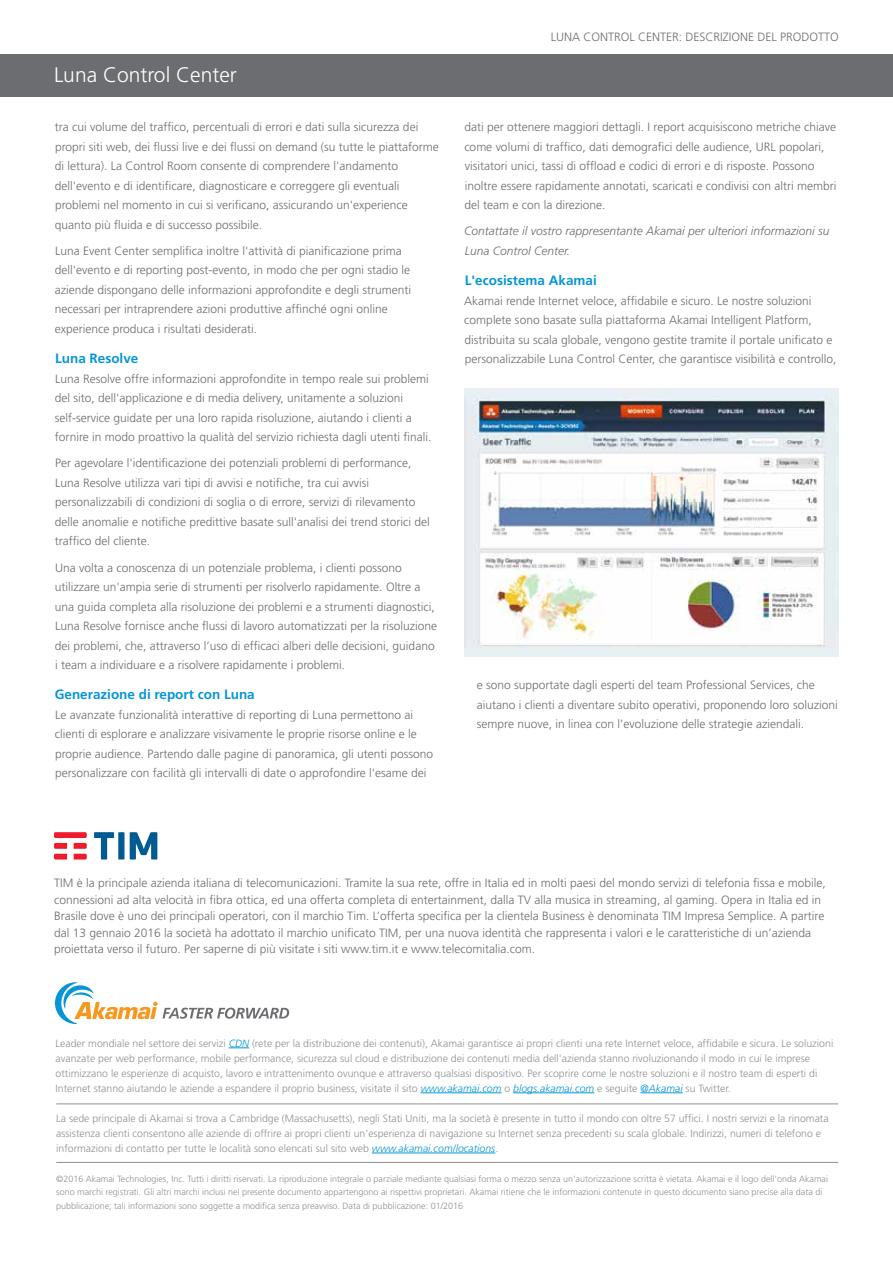
<style>
.page{position:relative;width:893px;height:1263px;background:#fff}
.page>*{position:absolute;margin:0;border:0;box-sizing:border-box;transform-origin:0 0}
.t1{font:300 21px "Frutiger";color:#fff}
.t2{font:700 13.5px "Frutiger";color:#0696d7}
.t3{font:300 12px/19.5px "Frutiger";color:#6c6d70}
.t4{font:italic 300 12px/19.5px "Frutiger";color:#6c6d70}
.t5{font:300 10.5px/15px "Frutiger";color:#8e9091}
.t6{font:300 9px/13.5px "Frutiger";color:#8e9091}
.s1{font-style:italic;color:#0696d7}
</style>
<div class="page">
<div style="left:0;top:54px;width:893px;height:43px;background:#6c6d70"></div>
<img style="left:464px;top:389px;width:375px;height:268px">
<hr style="left:372px;top:1153px;width:123px;height:1px;background:#0696d7">
<hr style="left:56px;top:1162px;width:782px;height:1px;background:#8e9091">
<hr style="left:56px;top:1103px;width:782px;height:1px;background:#8e9091">
<svg style="left:229px;top:1047px;width:20px;height:1px"></svg>
<hr style="left:421px;top:1092px;width:81px;height:1px;background:#0696d7">
<hr style="left:513px;top:1092px;width:81px;height:1px;background:#0696d7">
<hr style="left:640px;top:1092px;width:43px;height:1px;background:#0696d7">
<svg style="left:55px;top:982px;width:234px;height:42px"></svg>
<svg style="left:94px;top:832px;width:63px;height:27px"></svg>
<svg style="left:54px;top:832px;width:33px;height:27px"></svg>
<h1 class="t1" style="left:54px;top:63px;width:184px">Luna Control Center</h1>
<p class="t3" style="left:55px;top:117px;width:385px">tra cui volume del traffico, percentuali di errori e dati sulla sicurezza dei propri siti web, dei flussi live e dei flussi on demand (su tutte le piattaforme di lettura). La Control Room consente di comprendere l'andamento dell'evento e di identificare, diagnosticare e correggere gli eventuali problemi nel momento in cui si verificano, assicurando un'experience quanto più fluida e di successo possibile.</p>
<p class="t3" style="left:55px;top:241px;width:358px">Luna Event Center semplifica inoltre l'attività di pianificazione prima dell'evento e di reporting post-evento, in modo che per ogni stadio le aziende dispongano delle informazioni approfondite e degli strumenti necessari per intraprendere azioni produttive affinché ogni online experience produca i risultati desiderati.</p>
<p class="t2" style="left:55px;top:350px;width:85px">Luna Resolve</p>
<p class="t3" style="left:55px;top:369px;width:378px">Luna Resolve offre informazioni approfondite in tempo reale sui problemi del sito, dell'applicazione e di media delivery, unitamente a soluzioni self-service guidate per una loro rapida risoluzione, aiutando i clienti a fornire in modo proattivo la qualità del servizio richiesta dagli utenti finali.</p>
<p class="t3" style="left:55px;top:453px;width:376px">Per agevolare l'identificazione dei potenziali problemi di performance, Luna Resolve utilizza vari tipi di avvisi e notifiche, tra cui avvisi personalizzabili di condizioni di soglia o di errore, servizi di rilevamento delle anomalie e notifiche predittive basate sull'analisi dei trend storici del traffico del cliente.</p>
<p class="t3" style="left:55px;top:558px;width:384px">Una volta a conoscenza di un potenziale problema, i clienti possono utilizzare un'ampia serie di strumenti per risolverlo rapidamente. Oltre a una guida completa alla risoluzione dei problemi e a strumenti diagnostici, Luna Resolve fornisce anche flussi di lavoro automatizzati per la risoluzione dei problemi, che, attraverso l’uso di efficaci alberi delle decisioni, guidano i team a individuare e a risolvere rapidamente i problemi.</p>
<p class="t2" style="left:55px;top:687px;width:202px">Generazione di report con Luna</p>
<p class="t3" style="left:55px;top:705px;width:380px">Le avanzate funzionalità interattive di reporting di Luna permettono ai clienti di esplorare e analizzare visivamente le proprie risorse online e le proprie audience. Partendo dalle pagine di panoramica, gli utenti possono personalizzare con facilità gli intervalli di date o approfondire l'esame dei</p>
<p class="t3" style="left:551px;top:27px;width:290px">LUNA CONTROL CENTER: DESCRIZIONE DEL PRODOTTO</p>
<p class="t3" style="left:464px;top:117px;width:374px">dati per ottenere maggiori dettagli. I report acquisiscono metriche chiave come volumi di traffico, dati demografici delle audience, URL popolari, visitatori unici, tassi di offload e codici di errori e di risposte. Possono inoltre essere rapidamente annotati, scaricati e condivisi con altri membri del team e con la direzione.</p>
<p class="t4" style="left:464px;top:222px;width:367px">Contattate il vostro rappresentante Akamai per ulteriori informazioni su<br>Luna Control Center.</p>
<p class="t2" style="left:465px;top:272px;width:134px">L'ecosistema Akamai</p>
<p class="t3" style="left:464px;top:291px;width:374px">Akamai rende Internet veloce, affidabile e sicuro. Le nostre soluzioni complete sono basate sulla piattaforma Akamai Intelligent Platform, distribuita su scala globale, vengono gestite tramite il portale unificato e personalizzabile Luna Control Center, che garantisce visibilità e controllo,</p>
<p class="t3" style="left:477px;top:675px;width:362px">e sono supportate dagli esperti del team Professional Services, che aiutano i clienti a diventare subito operativi, proponendo loro soluzioni sempre nuove, in linea con l’evoluzione delle strategie aziendali.</p>
<p class="t3" style="left:54px;top:874px;width:773px;line-height:16.5px">TIM è la principale azienda italiana di telecomunicazioni. Tramite la sua rete, offre in Italia ed in molti paesi del mondo servizi di telefonia fissa e mobile, connessioni ad alta velocità in fibra ottica, ed una offerta completa di entertainment, dalla TV alla musica in streaming, al gaming. Opera in Italia ed in Brasile dove è uno dei principali operatori, con il marchio Tim. L’offerta specifica per la clientela Business è denominata TIM Impresa Semplice. A partire dal 13 gennaio 2016 la società ha adottato il marchio unificato TIM, per una nuova identità che rappresenta i valori e le caratteristiche di un’azienda proiettata verso il futuro. Per saperne di più visitate i siti www.tim.it e www.telecomitalia.com.</p>
<p class="t5" style="left:56px;top:1035px;width:779px">Leader mondiale nel settore dei servizi <span class="s1">CDN</span> (rete per la distribuzione dei contenuti), Akamai garantisce ai propri clienti una rete Internet veloce, affidabile e sicura. Le soluzioni avanzate per web performance, mobile performance, sicurezza sul cloud e distribuzione dei contenuti media dell'azienda stanno rivoluzionando il modo in cui le imprese ottimizzano le esperienze di acquisto, lavoro e intrattenimento ovunque e attraverso qualsiasi dispositivo. Per scoprire come le nostre soluzioni e il nostro team di esperti di Internet stanno aiutando le aziende a espandere il proprio business, visitate il sito <span class="s1">www.akamai.com</span> o <span class="s1">blogs.akamai.com</span> e seguite <span class="s1">@Akamai</span> su Twitter.</p>
<p class="t5" style="left:56px;top:1111px;width:774px">La sede principale di Akamai si trova a Cambridge (Massachusetts), negli Stati Uniti, ma la società è presente in tutto il mondo con oltre 57 uffici. I nostri servizi e la rinomata assistenza clienti consentono alle aziende di offrire ai propri clienti un'esperienza di navigazione su Internet senza precedenti su scala globale. Indirizzi, numeri di telefono e informazioni di contatto per tutte le località sono elencati sul sito web <span class="s1">www.akamai.com/locations</span>.</p>
<p class="t6" style="left:56px;top:1172px;width:773px">©2016 Akamai Technologies, Inc. Tutti i diritti riservati. La riproduzione integrale o parziale mediante qualsiasi forma o mezzo senza un'autorizzazione scritta è vietata. Akamai e il logo dell'onda Akamai sono marchi registrati. Gli altri marchi inclusi nel presente documento appartengono ai rispettivi proprietari. Akamai ritiene che le informazioni contenute in questo documento siano precise alla data di pubblicazione; tali informazioni sono soggette a modifica senza preavviso. Data di pubblicazione: 01/2016</p>
</div>
